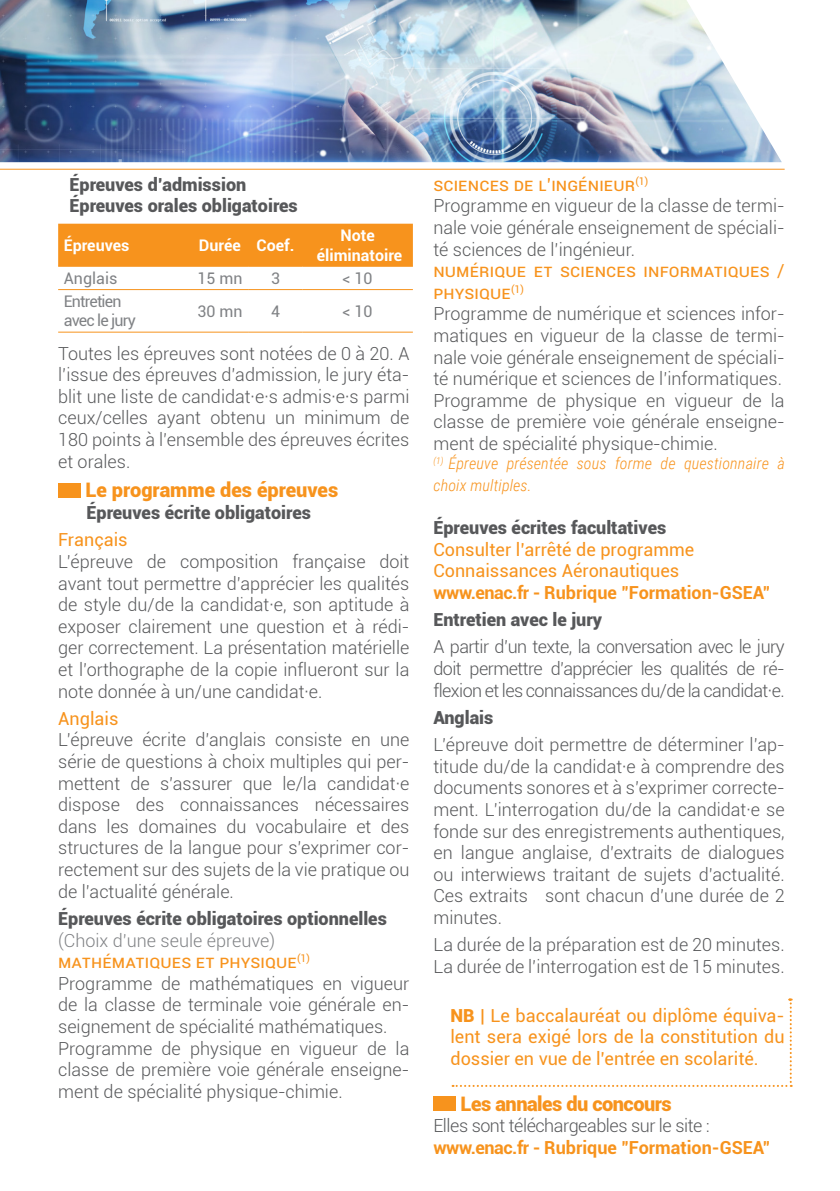
<style>
.page{position:relative;width:840px;height:1191px;background:#fff}
.page>*{position:absolute;margin:0;border:0;box-sizing:border-box;transform-origin:0 0}
.t1{font:900 20px "Roboto";letter-spacing:-.01em;color:#f7931d}
.t2{font:300 18px/21.6px "Roboto";color:#57585a;text-align:justify}
.t3{font:18px/21.6px "Roboto";color:#f7931d;text-align:justify}
.t4{font:900 18px "Roboto";color:#57585a}
.t5{font:700 18px "Roboto";color:#f7931d}
.t6{font:300 18px "Roboto";letter-spacing:-.025em;color:#57585a}
.t7{font:300 18px "Roboto";color:#808285}
.t8{font:italic 300 16px/21.6px "Roboto Condensed";letter-spacing:.01em;color:#f7931d}
.t9{font:16px/19.2px "Roboto";letter-spacing:-.05em;color:#808285}
.t10{font:700 16px/19.2px "Roboto";color:#fff;text-align:center}
.t11{font:16px "Roboto";color:#808285}
.t12{font:10.4px "Roboto";color:#f7931d}
.s1{font-weight:900}
</style>
<div class="page">
<hr style="left:0;top:169px;width:784px;height:1px;background:#f7931d">
<img style="left:0;top:0;width:781px;height:162px">
<div style="left:58px;top:224px;width:354px;height:42px;background:#f7931d"></div>
<hr style="left:58px;top:266px;width:133px;height:1px;background:#f7931d">
<hr style="left:191px;top:266px;width:58px;height:1px;background:#f7931d">
<hr style="left:249px;top:266px;width:53px;height:1px;background:#f7931d">
<hr style="left:302px;top:266px;width:110px;height:1px;background:#f7931d">
<hr style="left:58px;top:289px;width:133px;height:1px;background:#f7931d">
<hr style="left:191px;top:289px;width:58px;height:1px;background:#f7931d">
<hr style="left:249px;top:289px;width:53px;height:1px;background:#f7931d">
<hr style="left:302px;top:289px;width:110px;height:1px;background:#f7931d">
<hr style="left:58px;top:332px;width:133px;height:1px;background:#f7931d">
<hr style="left:191px;top:332px;width:58px;height:1px;background:#f7931d">
<hr style="left:249px;top:332px;width:53px;height:1px;background:#f7931d">
<hr style="left:302px;top:332px;width:110px;height:1px;background:#f7931d">
<div style="left:58px;top:483px;width:23px;height:14px;background:#f7931d"></div>
<div style="left:433px;top:1096px;width:23px;height:14px;background:#f7931d"></div>
<svg style="left:452px;top:998px;width:339px;height:89px"></svg>
<p class="t4" style="left:69px;top:172px;width:178px">Épreuves d’admission</p>
<p class="t4" style="left:69px;top:193px;width:230px">Épreuves orales obligatoires</p>
<p class="t10" style="left:64px;top:235px;width:67px">Épreuves</p>
<p class="t10" style="left:199px;top:235px;width:43px">Durée</p>
<p class="t10" style="left:256px;top:235px;width:39px">Coef.</p>
<p class="t10" style="left:316px;top:225px;width:87px">Note éliminatoire</p>
<p class="t11" style="left:64px;top:267px;width:55px">Anglais</p>
<p class="t9" style="left:197px;top:268px;width:47px">15 mn</p>
<p class="t9" style="left:271px;top:268px;width:11px">3</p>
<p class="t9" style="left:342px;top:268px;width:32px">&lt; 10</p>
<p class="t9" style="left:64px;top:291px;width:73px">Entretien avec le jury</p>
<p class="t9" style="left:197px;top:301px;width:47px">30 mn</p>
<p class="t9" style="left:271px;top:301px;width:11px">4</p>
<p class="t9" style="left:342px;top:301px;width:32px">&lt; 10</p>
<p class="t2" style="left:58px;top:342px;width:352px">Toutes les épreuves sont notées de 0 à 20. A l’issue des épreuves d’admission, le jury éta&shy;blit une liste de candidat·e·s admis·e·s parmi ceux/celles ayant obtenu un minimum de 180 points à l’ensemble des épreuves écrites et orales.</p>
<p class="t1" style="left:85px;top:476px;width:254px">Le programme des épreuves</p>
<p class="t4" style="left:86px;top:500px;width:226px">Épreuves écrite obligatoires</p>
<p class="t3" style="left:58px;top:528px;width:71px">Français</p>
<p class="t2" style="left:58px;top:550px;width:352px">L’épreuve de composition française doit avant tout permettre d’apprécier les qualités de style du/de la candidat·e, son aptitude à exposer clairement une question et à rédi&shy;ger correctement. La présentation matérielle et l’orthographe de la copie influeront sur la note donnée à un/une candidat·e.</p>
<p class="t3" style="left:58px;top:707px;width:62px">Anglais</p>
<p class="t2" style="left:58px;top:728px;width:352px">L’épreuve écrite d’anglais consiste en une série de questions à choix multiples qui per&shy;mettent de s’assurer que le/la candidat·e dispose des connaissances nécessaires dans les domaines du vocabulaire et des structures de la langue pour s’exprimer cor&shy;rectement sur des sujets de la vie pratique ou de l’actualité générale.</p>
<p class="t4" style="left:58px;top:905px;width:330px">Épreuves écrite obligatoires optionnelles</p>
<p class="t7" style="left:58px;top:927px;width:218px">(Choix d’une seule épreuve)</p>
<p class="t3" style="left:58px;top:950px;width:253px">Mathématiques et Physique<sup>(1)</sup></p>
<p class="t2" style="left:58px;top:972px;width:352px">Programme de mathématiques en vigueur de la classe de terminale voie générale en&shy;seignement de spécialité mathématiques.</p>
<p class="t2" style="left:58px;top:1036px;width:352px">Programme de physique en vigueur de la classe de première voie générale enseigne&shy;ment de spécialité physique-chimie.</p>
<p class="t3" style="left:433px;top:173px;width:216px">Sciences de l’ingénieur<sup>(1)</sup></p>
<p class="t2" style="left:433px;top:194px;width:352px">Programme en vigueur de la classe de termi&shy;nale voie générale enseignement de spéciali&shy;té sciences de l’ingénieur.</p>
<p class="t3" style="left:433px;top:259px;width:56px">NUMéRIQUE</p>
<p class="t3" style="left:533px;top:259px;width:37px">ET SCIENCES</p>
<p class="t3" style="left:643px;top:259px;width:71px">INFORMATIQUES</p>
<p class="t3" style="left:776px;top:259px;width:9px">/</p>
<p class="t3" style="left:433px;top:281px;width:21px">PHYSIQUE</p>
<p class="t12" style="left:510px;top:282px;width:14px">(1)</p>
<p class="t2" style="left:433px;top:302px;width:352px">Programme de numérique et sciences infor&shy;matiques en vigueur de la classe de termi&shy;nale voie générale enseignement de spéciali&shy;té numérique et sciences de l’informatiques.</p>
<p class="t2" style="left:433px;top:389px;width:352px">Programme de physique en vigueur de la classe de première voie générale enseigne&shy;ment de spécialité physique-chimie.</p>
<p class="t8" style="left:433px;top:452px;width:352px"><sup>(1)</sup> Épreuve présentée sous forme de questionnaire à choix multiples.</p>
<p class="t4" style="left:433px;top:515px;width:234px">Épreuves écrites facultatives</p>
<p class="t3" style="left:433px;top:538px;width:262px">Consulter l’arrêté de programme</p>
<p class="t3" style="left:433px;top:559px;width:247px">Connaissances Aéronautiques</p>
<p class="t5" style="left:433px;top:580px;width:338px">www.enac.fr - Rubrique "Formation-GSEA"</p>
<p class="t4" style="left:433px;top:607px;width:170px">Entretien avec le jury</p>
<p class="t2" style="left:433px;top:635px;width:352px">A partir d’un texte, la conversation avec le jury doit permettre d’apprécier les qualités de ré&shy;flexion et les connaissances du/de la candidat·e.</p>
<p class="t4" style="left:433px;top:705px;width:61px">Anglais</p>
<p class="t2" style="left:433px;top:733px;width:352px">L’épreuve doit permettre de déterminer l’ap&shy;titude du/de la candidat·e à comprendre des documents sonores et à s’exprimer correcte&shy;ment. L’interrogation du/de la candidat·e se fonde sur des enregistrements authentiques, en langue anglaise, d’extraits de dialogues ou interwiews traitant de sujets d’actualité.<br>Ces extraits sont chacun d’une durée de 2 minutes.</p>
<p class="t2" style="left:433px;top:933px;width:352px">La durée de la préparation est de 20 minutes.<br>La durée de l’interrogation est de 15 minutes.</p>
<p class="t3" style="left:450px;top:1004px;width:335px"><span class="s1">NB</span> | Le baccalauréat ou diplôme équiva&shy;lent sera exigé lors de la constitution du dossier en vue de l’entrée en scolarité.</p>
<p class="t1" style="left:460px;top:1089px;width:212px">Les annales du concours</p>
<p class="t6" style="left:433px;top:1113px;width:277px">Elles sont téléchargeables sur le site :</p>
<p class="t5" style="left:433px;top:1134px;width:338px">www.enac.fr - Rubrique "Formation-GSEA"</p>
</div>
